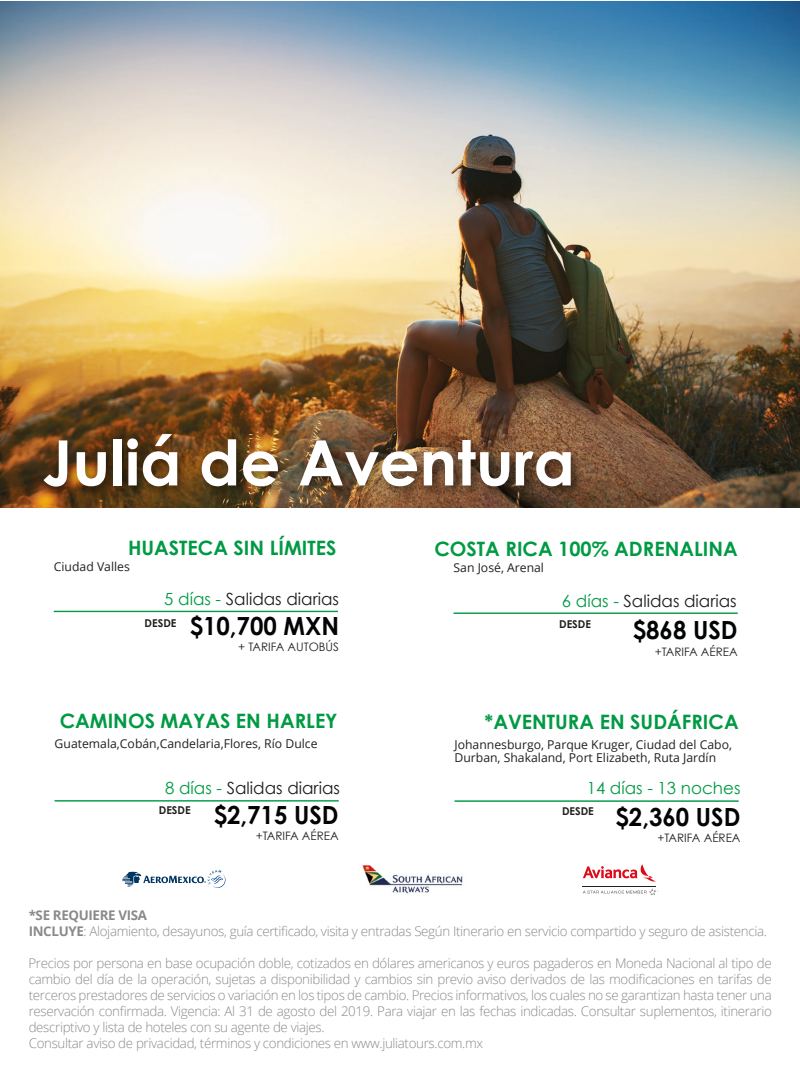
<style>
.page{position:relative;width:800px;height:1089px;background:#fff}
.page>*{position:absolute;margin:0;border:0;box-sizing:border-box;transform-origin:0 0}
.t1{font:700 62.6px "Century Gothic";color:#fff}
.t2{font:700 25px "Century Gothic";color:#020304;scale:.96 1}
.t3{font:700 19.9px "Century Gothic";color:#009a44}
.t4{font:16.8px "Century Gothic";color:#1d1d1b}
.t5{font:16.8px "Century Gothic";color:#009a44}
.t6{font:300 13.3px/16px "Open Sans";letter-spacing:-.025em;color:#8a8a89}
.t7{font:12.2px/12.9px "Open Sans";color:#231f20}
.t8{font:11.6px "Century Gothic";color:#231f20}
.t9{font:700 10.8px "Century Gothic";color:#1d1d1b}
.s1{color:#009a44}
.s2{font-weight:700}
</style>
<div class="page">
<svg style="left:122px;top:870px;width:104px;height:18px"></svg>
<img style="left:362px;top:865px;width:101px;height:29px">
<img style="left:0;top:2px;width:800px;height:505px">
<img style="left:34px;top:423px;width:558px;height:85px">
<hr style="left:55px;top:800px;width:284px;height:1px;background:#009945">
<hr style="left:54px;top:611px;width:284px;height:1px;background:#009945">
<hr style="left:455px;top:800px;width:284px;height:1px;background:#009945">
<hr style="left:454px;top:612px;width:284px;height:2px;background:#009945">
<svg style="left:583px;top:888px;width:75px;height:7px"></svg>
<hr style="left:583px;top:886px;width:73px;height:1px;background:#1e1f1d">
<svg style="left:583px;top:864px;width:73px;height:18px"></svg>
<h1 class="t1" style="left:42px;top:423px;width:534px">Juliá de Aventura</h1>
<h3 class="t3" style="left:128px;top:535px;width:210px">HUASTECA SIN LÍMITES</h3>
<p class="t7" style="left:54px;top:559px;width:78px">Ciudad Valles</p>
<p class="t4" style="left:164px;top:588px;width:176px"><span class="s1">5 días -</span> Salidas diarias</p>
<p class="t9" style="left:145px;top:616px;width:33px">DESDE</p>
<h2 class="t2" style="left:190px;top:610px;width:157px">$10,700 MXN</h2>
<p class="t8" style="left:238px;top:640px;width:102px">+ TARIFA AUTOBÚS</p>
<h3 class="t3" style="left:60px;top:708px;width:279px">CAMINOS MAYAS EN HARLEY</h3>
<p class="t7" style="left:55px;top:736px;width:264px">Guatemala,Cobán,Candelaria,Flores, Río Dulce</p>
<p class="t4" style="left:165px;top:778px;width:176px"><span class="s1">8 días -</span> Salidas diarias</p>
<p class="t9" style="left:159px;top:803px;width:33px">DESDE</p>
<h2 class="t2" style="left:214px;top:799px;width:132px">$2,715 USD</h2>
<p class="t8" style="left:256px;top:829px;width:84px">+TARIFA AÉREA</p>
<h3 class="t3" style="left:434px;top:536px;width:305px">COSTA RICA 100% ADRENALINA</h3>
<p class="t7" style="left:454px;top:561px;width:92px">San José, Arenal</p>
<p class="t4" style="left:562px;top:590px;width:176px"><span class="s1">6 días -</span> Salidas diarias</p>
<p class="t9" style="left:559px;top:617px;width:33px">DESDE</p>
<h2 class="t2" style="left:633px;top:614px;width:111px">$868 USD</h2>
<p class="t8" style="left:655px;top:644px;width:84px">+TARIFA AÉREA</p>
<h3 class="t3" style="left:485px;top:709px;width:256px">*AVENTURA EN SUDÁFRICA</h3>
<p class="t7" style="left:455px;top:737px;width:279px">Johannesburgo, Parque Kruger, Ciudad del Cabo,<br>Durban, Shakaland, Port Elizabeth, Ruta Jardín</p>
<p class="t5" style="left:587px;top:778px;width:155px">14 días - 13 noches</p>
<p class="t9" style="left:562px;top:804px;width:33px">DESDE</p>
<h2 class="t2" style="left:616px;top:800px;width:132px">$2,360 USD</h2>
<p class="t8" style="left:658px;top:831px;width:84px">+TARIFA AÉREA</p>
<p class="t6" style="left:29px;top:906px;width:740px"><span class="s2">*SE REQUIERE VISA<br>INCLUYE</span>: Alojamiento, desayunos, guía certificado, visita y entradas Según Itinerario en servicio compartido y seguro de asistencia.</p>
<p class="t6" style="left:28px;top:954px;width:745px">Precios por persona en base ocupación doble, cotizados en dólares americanos y euros pagaderos en Moneda Nacional al tipo de cambio del día de la operación, sujetas a disponibilidad y cambios sin previo aviso derivados de las modificaciones en tarifas de terceros prestadores de servicios o variación en los tipos de cambio. Precios informativos, los cuales no se garantizan hasta tener una reservación confirmada. Vigencia: Al 31 de agosto del 2019. Para viajar en las fechas indicadas. Consultar suplementos, itinerario descriptivo y lista de hoteles con su agente de viajes .<br>Consultar aviso de privacidad, términos y condiciones en www.juliatours.com.mx</p>
</div>
